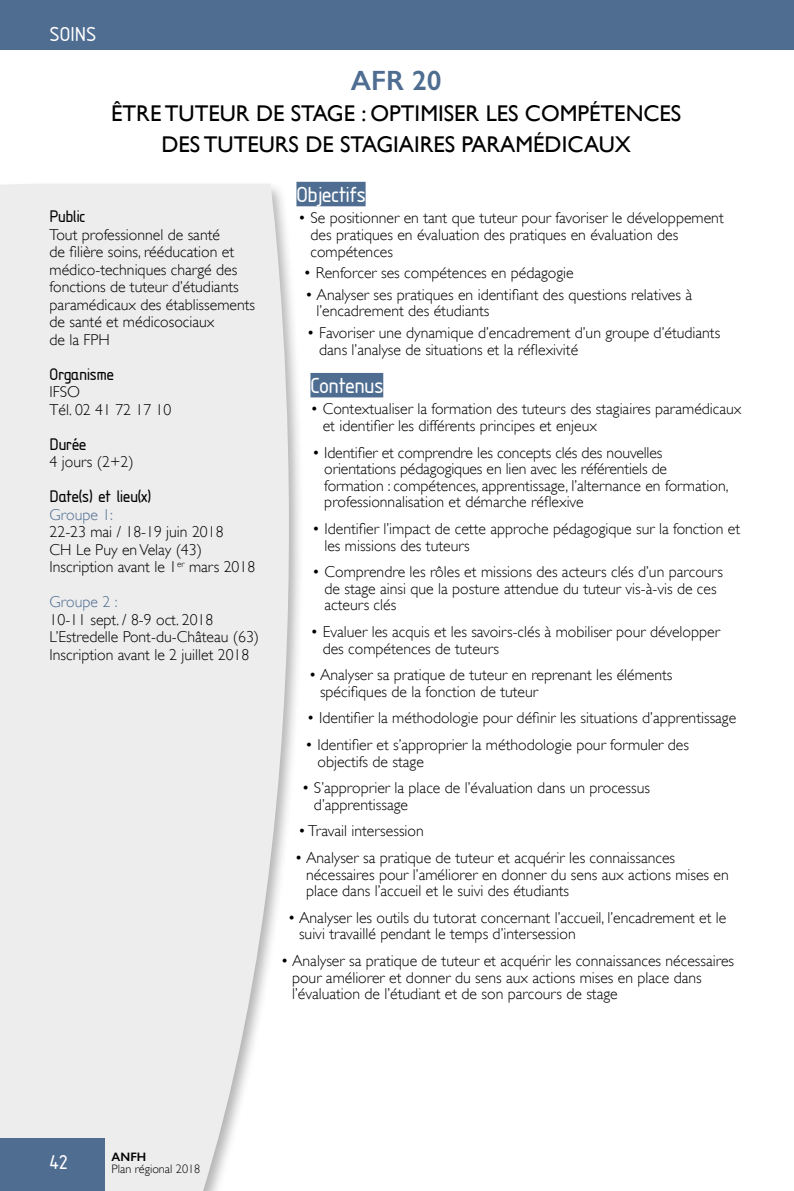
<style>
.page{position:relative;width:794px;height:1191px;background:#fff}
.page>*{position:absolute;margin:0;border:0;box-sizing:border-box;transform-origin:0 0}
.t1{font:600 28px "Gill Sans";color:#4e6d91}
.t2{font:22.75px/31.2px "Gill Sans";color:#000;text-align:center}
.t3{font:22.75px "Isonorm MN";color:#fff}
.t4{font:21px "Isonorm MN";color:#fff}
.t5{font:17.5px "Isonorm MN";color:#000}
.t6{font:300 15.75px/16.6px "Gill Sans";color:#000}
.t7{font:300 15.75px "Gill Sans";color:#4e6d91}
.t8{font:300 12.25px "Gill Sans";color:#000}
.t9{font:600 12.25px "Gill Sans";color:#000}
</style>
<div class="page">
<div style="left:0;top:0;width:794px;height:50px;background:#4e6d91"></div>
<div style="left:296px;top:182px;width:69px;height:24px;background:#4e6d91"></div>
<div style="left:310px;top:373px;width:73px;height:24px;background:#4e6d91"></div>
<svg style="left:0;top:184px;width:343px;height:1007px;fill:#ededed"></svg>
<div style="left:0;top:1138px;width:104px;height:53px;background:#4e6d91"></div>
<h3 class="t4" style="left:50px;top:23px;width:48px">SOINS</h3>
<h1 class="t1" style="left:351px;top:63px;width:92px">AFR 20</h1>
<h2 class="t2" style="left:111px;top:98px;width:572px">ÊTRE TUTEUR DE STAGE : OPTIMISER LES COMPÉTENCES<br>DES TUTEURS DE STAGIAIRES PARAMÉDICAUX</h2>
<h2 class="t3" style="left:296px;top:181px;width:71px">Objectifs</h2>
<p class="t6" style="left:310px;top:210px;width:415px;text-indent:-12px">• Se positionner en tant que tuteur pour favoriser le développement des pratiques en évaluation des pratiques en évaluation des compétences</p>
<p class="t6" style="left:303px;top:264px;width:272px">• Renforcer ses compétences en pédagogie</p>
<p class="t6" style="left:316px;top:286px;width:377px;text-indent:-11px">• Analyser ses pratiques en identifiant des questions relatives à l’encadrement des étudiants</p>
<p class="t6" style="left:319px;top:324px;width:402px;text-indent:-12px">• Favoriser une dynamique d’encadrement d’un groupe d’étudiants dans l’analyse de situations et la réflexivité</p>
<h2 class="t3" style="left:310px;top:373px;width:74px">Contenus</h2>
<p class="t6" style="left:323px;top:401px;width:420px;text-indent:-12px">• Contextualiser la formation des tuteurs des stagiaires paramédicaux et identifier les différents principes et enjeux</p>
<p class="t6" style="left:324px;top:444px;width:406px;text-indent:-12px">• Identifier et comprendre les concepts clés des nouvelles orientations pédagogiques en lien avec les référentiels de formation : compétences, apprentissage, l’alternance en formation, professionnalisation et démarche réflexive</p>
<p class="t6" style="left:324px;top:520px;width:417px;text-indent:-12px">• Identifier l’impact de cette approche pédagogique sur la fonction et les missions des tuteurs</p>
<p class="t6" style="left:324px;top:563px;width:400px;text-indent:-12px">• Comprendre les rôles et missions des acteurs clés d’un parcours de stage ainsi que la posture attendue du tuteur vis-à-vis de ces acteurs clés</p>
<p class="t6" style="left:323px;top:623px;width:399px;text-indent:-12px">• Evaluer les acquis et les savoirs-clés à mobiliser pour développer des compétences de tuteurs</p>
<p class="t6" style="left:320px;top:666px;width:354px;text-indent:-11px">• Analyser sa pratique de tuteur en reprenant les éléments spécifiques de la fonction de tuteur</p>
<p class="t6" style="left:307px;top:710px;width:431px">• Identifier la méthodologie pour définir les situations d’apprentissage</p>
<p class="t6" style="left:317px;top:736px;width:373px;text-indent:-12px">• Identifier et s’approprier la méthodologie pour formuler des objectifs de stage</p>
<p class="t6" style="left:314px;top:779px;width:337px;text-indent:-12px">• S’approprier la place de l’évaluation dans un processus d’apprentissage</p>
<p class="t6" style="left:298px;top:822px;width:127px">• Travail intersession</p>
<p class="t6" style="left:306px;top:849px;width:424px;text-indent:-11px">• Analyser sa pratique de tuteur et acquérir les connaissances nécessaires pour l’améliorer en donner du sens aux actions mises en place dans l’accueil et le suivi des étudiants</p>
<p class="t6" style="left:299px;top:909px;width:429px;text-indent:-11px">• Analyser les outils du tutorat concernant l’accueil, l’encadrement et le suivi travaillé pendant le temps d’intersession</p>
<p class="t6" style="left:292px;top:952px;width:443px;text-indent:-11px">• Analyser sa pratique de tuteur et acquérir les connaissances nécessaires pour améliorer et donner du sens aux actions mises en place dans l’évaluation de l’étudiant et de son parcours de stage</p>
<p class="t5" style="left:50px;top:207px;width:37px">Public</p>
<p class="t6" style="left:50px;top:226px;width:207px;line-height:17.5px">Tout professionnel de santé<br>de filière soins, rééducation et médico-techniques chargé des fonctions de tuteur d’étudiants paramédicaux des établissements de santé et médicosociaux<br>de la FPH</p>
<p class="t5" style="left:50px;top:364px;width:66px">Organisme</p>
<p class="t6" style="left:50px;top:383px;width:123px;line-height:17.5px">IFSO<br>Tél. 02 41 72 17 10</p>
<p class="t5" style="left:50px;top:434px;width:38px">Durée</p>
<p class="t6" style="left:50px;top:454px;width:85px">4 jours (2+2)</p>
<p class="t5" style="left:50px;top:487px;width:103px">Date(s) et lieu(x)</p>
<p class="t7" style="left:50px;top:505px;width:65px">Groupe 1:</p>
<p class="t6" style="left:50px;top:523px;width:207px;line-height:17.5px">22-23 mai / 18-19 juin 2018<br>CH Le Puy en Velay (43)<br>Inscription avant le 1<sup>er</sup> mars 2018</p>
<p class="t7" style="left:50px;top:593px;width:69px">Groupe 2 :</p>
<p class="t6" style="left:50px;top:611px;width:211px;line-height:17.5px">10-11 sept. / 8-9 oct. 2018<br>L’Estredelle Pont-du-Château (63)<br>Inscription avant le 2 juillet 2018</p>
<h3 class="t4" style="left:50px;top:1150px;width:19px">42</h3>
<p class="t9" style="left:112px;top:1149px;width:36px">ANFH</p>
<p class="t8" style="left:112px;top:1162px;width:90px">Plan régional 2018</p>
</div>
